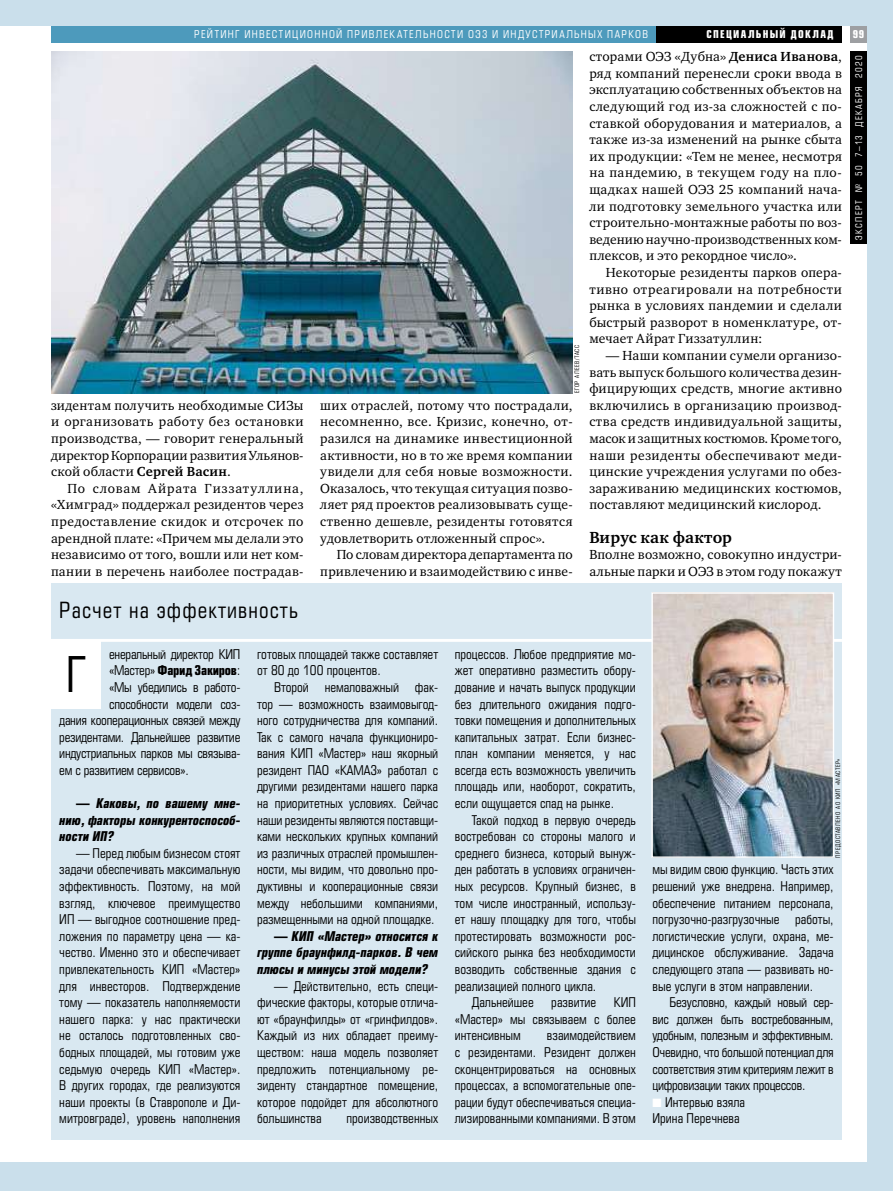
<style>
.page{position:relative;width:893px;height:1191px;background:#cadfeb}
.page>*{position:absolute;margin:0;border:0;box-sizing:border-box;transform-origin:0 0}
.t1{font:48px "Europe Cond";color:#000}
.t2{font:21.75px "Europe Cond";letter-spacing:.05em;color:#000}
.t3{font:700 16.5px "Charter ITC";letter-spacing:.015em;color:#000}
.t4{font:13.5px/16.6px "Charter ITC";letter-spacing:.015em;color:#000;text-align:justify}
.t5{font:13.2px/16.6px "Europe Cond";color:#000;text-align:justify}
.t6{font:13.2px "Europe Cond";letter-spacing:-.02em;color:#000}
.t7{font:italic 700 13.2px/16.6px "Europe Cond";color:#000;text-align:justify}
.t8{font:700 13.2px "Europe Cond";letter-spacing:-.02em;color:#000}
.t9{font:10.5px "Europe Cond";letter-spacing:.125em;color:#fff}
.t10{font:700 10.5px "Europe Cond";letter-spacing:.125em;color:#fff}
.t11{font:9px "Europe Cond";letter-spacing:.14em;color:#fff}
.t12{font:6px "Europe Cond";letter-spacing:.1em;color:#000}
.s1{font-weight:700}
.s2{font-weight:400}
.s3{font-style:normal}
.s4{color:#fff}
</style>
<div class="page">
<div style="left:0;top:26px;width:867px;height:1135px;background:#fff"></div>
<div style="left:850px;top:26px;width:17px;height:17px;background:#9d9fa2"></div>
<div style="left:850px;top:51px;width:17px;height:193px;background:#000"></div>
<div style="left:51px;top:26px;width:606px;height:17px;background:#4d9abc"></div>
<div style="left:657px;top:26px;width:185px;height:17px;background:#000"></div>
<div style="left:51px;top:584px;width:791px;height:556px;background:#d9e8f1"></div>
<div style="left:51px;top:639px;width:50px;height:69px;background:#fff"></div>
<hr style="left:51px;top:639px;width:791px;height:3px;background:#fff">
<img style="left:653px;top:594px;width:179px;height:262px">
<div style="left:651px;top:592px;width:183px;height:266px;border:1px solid #fff"></div>
<img style="left:51px;top:51px;width:522px;height:342px">
<p class="t9" style="left:194px;top:28px;width:455px">РЕЙТИНГ ИНВЕСТИЦИОННОЙ ПРИВЛЕКАТЕЛЬНОСТИ ОЭЗ И ИНДУСТРИАЛЬНЫХ ПАРКОВ</p>
<p class="t10" style="left:707px;top:28px;width:128px">СПЕЦИАЛЬНЫЙ ДОКЛАД</p>
<p class="t4" style="left:51px;top:397px;width:254px">зидентам получить необходимые СИЗы и организовать работу без остановки производства, — говорит генеральный директор Корпорации развития Ульянов&shy;ской области <span class="s1">Сергей Васин</span>.</p>
<p class="t4" style="left:51px;top:480px;width:254px;text-indent:17px">По словам Айрата Гиззатуллина, «Химград» поддержал резидентов через предоставление скидок и отсрочек по арендной плате: «Причем мы делали это независимо от того, вошли или нет ком&shy;пании в перечень наиболее пострадав-</p>
<p class="t12" style="left:573px;top:393px;width:49px;rotate:-90deg">ЕГОР АЛЕЕВ/ТАСС</p>
<p class="t4" style="left:320px;top:397px;width:254px">ших отраслей, потому что пострадали, несомненно, все. Кризис, конечно, от&shy;разился на динамике инвестиционной активности, но в то же время компании увидели для себя новые возможности.<br>Оказалось, что текущая ситуация позво&shy;ляет ряд проектов реализовывать суще&shy;ственно дешевле, резиденты готовятся удовлетворить отложенный спрос».</p>
<p class="t4" style="left:320px;top:546px;width:254px;text-align:right">По словам директора департамента по привлечению и взаимодействию с инве-</p>
<p class="t4" style="left:589px;top:48px;width:254px">сторами ОЭЗ «Дубна» <span class="s1">Дениса Иванова</span>, ряд компаний перенесли сроки ввода в эксплуатацию собственных объектов на следующий год из-за сложностей с по&shy;ставкой оборудования и материалов, а также из-за изменений на рынке сбыта их продукции: «Тем не менее, несмотря на пандемию, в текущем году на пло&shy;щадках нашей ОЭЗ 25 компаний нача&shy;ли подготовку земельного участка или строительно-монтажные работы по воз&shy;ведению научно-производственных ком&shy;плексов, и это рекордное число».</p>
<p class="t4" style="left:589px;top:264px;width:254px;text-indent:17px">Некоторые резиденты парков опера&shy;тивно отреагировали на потребности рынка в условиях пандемии и сделали быстрый разворот в номенклатуре, от&shy;мечает Айрат Гиззатуллин:</p>
<p class="t4" style="left:589px;top:347px;width:254px;text-indent:17px">— Наши компании сумели организо&shy;вать выпуск большого количества дезин&shy;фицирующих средств, многие активно включились в организацию производ&shy;ства средств индивидуальной защиты, масок и защитных костюмов. Кроме того, наши резиденты обеспечивают меди&shy;цинские учреждения услугами по обез&shy;зараживанию медицинских костюмов, поставляют медицинский кислород.</p>
<p class="t3" style="left:589px;top:527px;width:144px">Вирус как фактор</p>
<p class="t4" style="left:589px;top:546px;width:254px">Вполне возможно, совокупно индустри&shy;альные парки и ОЭЗ в этом году покажут</p>
<h2 class="t2" style="left:59px;top:596px;width:240px">Расчет на эффективность</h2>
<h1 class="t1" style="left:66px;top:644px;width:22px">Г</h1>
<p class="t6" style="left:109px;top:645px;width:133px">енеральный директор КИП</p>
<p class="t8" style="left:109px;top:661px;width:133px"><span class="s2">«Мастер»</span> Фарид Закиров<span class="s2">:</span></p>
<p class="t6" style="left:109px;top:679px;width:133px">«Мы убедились в работо-</p>
<p class="t6" style="left:109px;top:695px;width:133px">способности модели соз-</p>
<p class="t6" style="left:59px;top:712px;width:183px">дания кооперационных связей между</p>
<p class="t6" style="left:59px;top:728px;width:183px">резидентами. Дальнейшее развитие</p>
<p class="t6" style="left:59px;top:745px;width:183px">индустриальных парков мы связыва-</p>
<p class="t6" style="left:59px;top:762px;width:131px">ем с развитием сервисов».</p>
<p class="t7" style="left:59px;top:794px;width:183px;text-indent:17px"><span class="s3">—</span> Каковы, по вашему мне&shy;нию, факторы конкурентоспособ&shy;ности ИП?</p>
<p class="t5" style="left:59px;top:844px;width:183px;text-indent:17px">— Перед любым бизнесом стоят задачи обеспечивать максимальную эффективность. Поэтому, на мой взгляд, ключевое преимущество ИП — выгодное соотношение пред&shy;ложения по параметру цена — ка&shy;чество. Именно это и обеспечивает привлекательность КИП «Мастер» для инвесторов. Подтверждение тому — показатель наполняемости нашего парка: у нас практически не осталось подготовленных сво&shy;бодных площадей, мы готовим уже седьмую очередь КИП «Мастер».<br>В других городах, где реализуются наши проекты (в Ставрополе и Ди&shy;митровграде), уровень наполнения</p>
<p class="t5" style="left:257px;top:645px;width:183px">готовых площадей также составляет от 80 до 100 процентов.</p>
<p class="t5" style="left:257px;top:678px;width:183px;text-indent:17px">Второй немаловажный фак&shy;тор — возможность взаимовыгод&shy;ного сотрудничества для компаний.<br>Так с самого начала функциониро&shy;вания КИП «Мастер» наш якорный резидент ПАО «КАМАЗ» работал с другими резидентами нашего парка на приоритетных условиях. Сейчас наши резиденты являются поставщи&shy;ками нескольких крупных компаний из различных отраслей промышлен&shy;ности, мы видим, что довольно про&shy;дуктивны и кооперационные связи между небольшими компаниями, размещенными на одной площадке.</p>
<p class="t7" style="left:257px;top:927px;width:183px;text-indent:17px"><span class="s3">—</span> КИП «Мастер» относится к группе браунфилд-парков. В чем плюсы и минусы этой модели?</p>
<p class="t5" style="left:257px;top:977px;width:183px;text-indent:17px">— Действительно, есть специ&shy;фические факторы, которые отлича&shy;ют «браунфилды» от «гринфилдов».<br>Каждый из них обладает преиму&shy;ществом: наша модель позволяет предложить потенциальному ре&shy;зиденту стандартное помещение, которое подойдет для абсолютного большинства</p>
<p class="t5" style="left:347px;top:1110px;width:93px">производственных</p>
<p class="t5" style="left:455px;top:645px;width:183px">процессов. Любое предприятие мо&shy;жет оперативно разместить обору&shy;дование и начать выпуск продукции без длительного ожидания подго&shy;товки помещения и дополнительных капитальных затрат. Если бизнес&shy;план компании меняется, у нас всегда есть возможность увеличить площадь или, наоборот, сократить, если ощущается спад на рынке.</p>
<p class="t5" style="left:472px;top:811px;width:166px">Такой подход в первую очередь</p>
<p class="t5" style="left:455px;top:828px;width:183px">востребован со стороны малого и</p>
<p class="t5" style="left:455px;top:844px;width:183px">среднего бизнеса, который вынуж-</p>
<p class="t5" style="left:455px;top:861px;width:183px">ден работать в условиях ограничен-</p>
<p class="t5" style="left:455px;top:877px;width:183px">ных ресурсов. Крупный бизнес, в</p>
<p class="t5" style="left:455px;top:894px;width:183px">том числе иностранный, использу-</p>
<p class="t5" style="left:455px;top:911px;width:183px">ет нашу площадку для того, чтобы</p>
<p class="t5" style="left:455px;top:927px;width:183px">протестировать возможности рос-</p>
<p class="t5" style="left:455px;top:944px;width:183px">сийского рынка без необходимости</p>
<p class="t5" style="left:455px;top:960px;width:183px">возводить собственные здания с</p>
<p class="t5" style="left:455px;top:977px;width:143px">реализацией полного цикла.</p>
<p class="t5" style="left:472px;top:994px;width:64px">Дальнейшее</p>
<p class="t5" style="left:551px;top:994px;width:46px">развитие</p>
<p class="t5" style="left:455px;top:994px;width:183px;text-indent:159px">КИП «Мастер» мы связываем с более интенсивным</p>
<p class="t5" style="left:455px;top:1027px;width:183px;text-indent:92px">взаимодействием с резидентами. Резидент должен сконцентрироваться на основных процессах, а вспомогательные опе&shy;рации будут обеспечиваться специа&shy;лизированными компаниями. В этом</p>
<p class="t12" style="left:834px;top:858px;width:101px;rotate:-90deg">ПРЕДОСТАВЛЕНО АО КИП «МАСТЕР»</p>
<p class="t5" style="left:652px;top:861px;width:183px">мы видим свою функцию. Часть этих решений уже внедрена. Например, обеспечение питанием персонала, погрузочно-разгрузочные работы, логистические услуги, охрана, ме&shy;дицинское обслуживание. Задача следующего этапа — развивать но&shy;вые услуги в этом направлении.</p>
<p class="t5" style="left:652px;top:994px;width:183px;text-indent:17px">Безусловно, каждый новый сер&shy;вис должен быть востребованным, удобным, полезным и эффективным.<br>Очевидно, что большой потенциал для соответствия этим критериям лежит в цифровизации таких процессов.</p>
<p class="t5" style="left:652px;top:1093px;width:94px"><span class="s4">■</span> Интервью взяла<br>Ирина Перечнева</p>
<p class="t10" style="left:853px;top:28px;width:13px">99</p>
<p class="t11" style="left:853px;top:239px;width:186px;rotate:-90deg">ЭКСПЕРТ № 50 7–13 ДЕКАБРЯ 2020</p>
</div>
